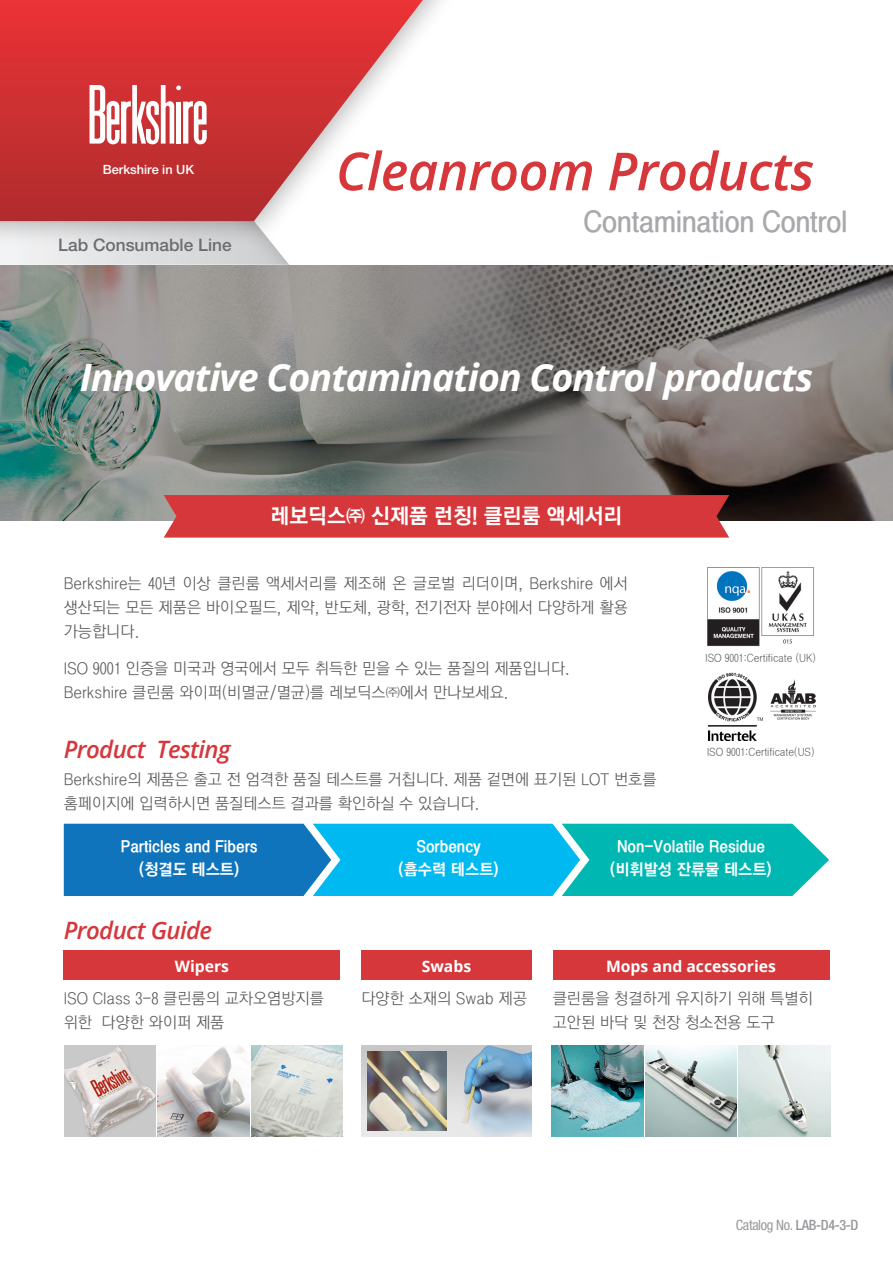
<style>
.page{position:relative;width:893px;height:1263px;background:#fff}
.page>*{position:absolute;margin:0;border:0;box-sizing:border-box;transform-origin:0 0}
.t1{font:italic 600 52.5px "Open Sans";letter-spacing:-.01em;color:#d5373b}
.t2{font:italic 700 37.5px "Open Sans";letter-spacing:-.025em;color:#fff}
.t3{font:28.5px "YDVYGO540";letter-spacing:-.02em;color:#a8a9ad}
.t4{font:italic 600 24px "Open Sans";letter-spacing:-.025em;color:#d5373b}
.t5{font:21px "YDVYGO550";color:#fff}
.t6{font:500 17.25px "Helvetica Neue LTW1 G";color:#6c6d70}
.t7{font:15.75px/24px "YDVYGO520";color:#57585a}
.t8{font:15.75px "YDVYGO550";color:#fff}
.t9{font:700 15.75px "Open Sans";color:#fff}
.t10{font:condensed 14.25px "Helvetica Neue LTW1 G";letter-spacing:-.025em;color:#97999c}
.t11{font:500 12.75px "Helvetica Neue LTW1 G";color:#fff}
.t12{font:10.5px "YDVYGO520";color:#57585a}
.s1{font-weight:500}
</style>
<div class="page">
<svg style="left:0;top:248px;width:65px;height:17px"></svg>
<svg style="left:76px;top:248px;width:817px;height:290px"></svg>
<div style="left:0;top:0;width:462px;height:248px;background:#231f20;opacity:.33"></div>
<svg style="left:0;top:0;width:423px;height:221px"></svg>
<svg style="left:90px;top:85px;width:117px;height:59px"></svg>
<svg style="left:64px;top:824px;width:765px;height:72px;background:#11a4cc"></svg>
<div style="left:64px;top:950px;width:276px;height:29px;background:#d5373b"></div>
<div style="left:361px;top:950px;width:170px;height:29px;background:#d5373b"></div>
<div style="left:553px;top:950px;width:276px;height:29px;background:#d5373b"></div>
<svg style="left:0;top:266px;width:893px;height:255px;background:#7b7d79"></svg>
<div style="left:164px;top:495px;width:565px;height:43px;background:#d5373b"></div>
<img style="left:707px;top:567px;width:107px;height:80px">
<img style="left:708px;top:672px;width:107px;height:69px">
<img style="left:64px;top:1045px;width:92px;height:91px">
<img style="left:552px;top:1045px;width:91px;height:91px">
<img style="left:158px;top:1046px;width:91px;height:90px">
<img style="left:645px;top:1045px;width:92px;height:91px">
<img style="left:252px;top:1045px;width:91px;height:91px">
<img style="left:739px;top:1045px;width:91px;height:91px">
<img style="left:361px;top:1045px;width:170px;height:91px">
<img style="left:367px;top:1051px;width:80px;height:79px">
<p class="t11" style="left:103px;top:161px;width:93px">Berkshire in UK</p>
<p class="t6" style="left:58px;top:234px;width:175px">Lab Consumable Line</p>
<p class="t1" style="left:336px;top:135px;width:480px">Cleanroom Products</p>
<p class="t3" style="left:584px;top:206px;width:266px">Contamination Control</p>
<p class="t2" style="left:80px;top:351px;width:735px">Innovative Contamination Control products</p>
<p class="t5" style="left:270px;top:504px;width:354px">레보딕스㈜ 신제품 런칭! 클린룸 액세서리</p>
<p class="t7" style="left:64px;top:571px;width:566px;text-align:justify">Berkshire는 40년 이상 클린룸 액세서리를 제조해 온 글로벌 리더이며, Berkshire 에서 생산되는 모든 제품은 바이오필드, 제약, 반도체, 광학, 전기전자 분야에서 다양하게 활용 가능합니다.</p>
<p class="t7" style="left:64px;top:656px;width:508px">ISO 9001 인증을 미국과 영국에서 모두 취득한 믿을 수 있는 품질의 제품입니다.<br>Berkshire 클린룸 와이퍼(비멸균/멸균)를 레보딕스㈜에서 만나보세요.</p>
<p class="t4" style="left:64px;top:733px;width:168px">Product Testing</p>
<p class="t7" style="left:64px;top:768px;width:594px">Berkshire의 제품은 출고 전 엄격한 품질 테스트를 거칩니다. 제품 겉면에 표기된 LOT 번호를</p>
<p class="t7" style="left:64px;top:792px;width:417px">홈페이지에 입력하시면 품질테스트 결과를 확인하실 수 있습니다.</p>
<p class="t12" style="left:705px;top:652px;width:112px">ISO 9001:Certificate (UK)</p>
<p class="t12" style="left:707px;top:746px;width:109px">ISO 9001:Certificate(US)</p>
<p class="t8" style="left:121px;top:838px;width:138px">Particles and Fibers</p>
<p class="t8" style="left:139px;top:860px;width:101px">(청결도 테스트)</p>
<p class="t4" style="left:64px;top:914px;width:150px">Product Guide</p>
<p class="t8" style="left:416px;top:838px;width:66px">Sorbency</p>
<p class="t8" style="left:399px;top:860px;width:101px">(흡수력 테스트)</p>
<p class="t8" style="left:617px;top:838px;width:149px">Non-Volatile Residue</p>
<p class="t8" style="left:610px;top:860px;width:163px">(비휘발성 잔류물 테스트)</p>
<p class="t9" style="left:175px;top:955px;width:56px">Wipers</p>
<p class="t9" style="left:422px;top:955px;width:51px">Swabs</p>
<p class="t9" style="left:606px;top:955px;width:171px">Mops and accessories</p>
<p class="t7" style="left:64px;top:986px;width:262px">ISO Class 3-8 클린룸의 교차오염방지를 위한 다양한 와이퍼 제품</p>
<p class="t7" style="left:361px;top:986px;width:167px">다양한 소재의 Swab 제공</p>
<p class="t7" style="left:553px;top:986px;width:261px">클린룸을 청결하게 유지하기 위해 특별히 고안된 바닥 및 천장 청소전용 도구</p>
<p class="t10" style="left:736px;top:1216px;width:124px">Catalog No. <span class="s1">LAB-D4-3-D</span></p>
</div>
